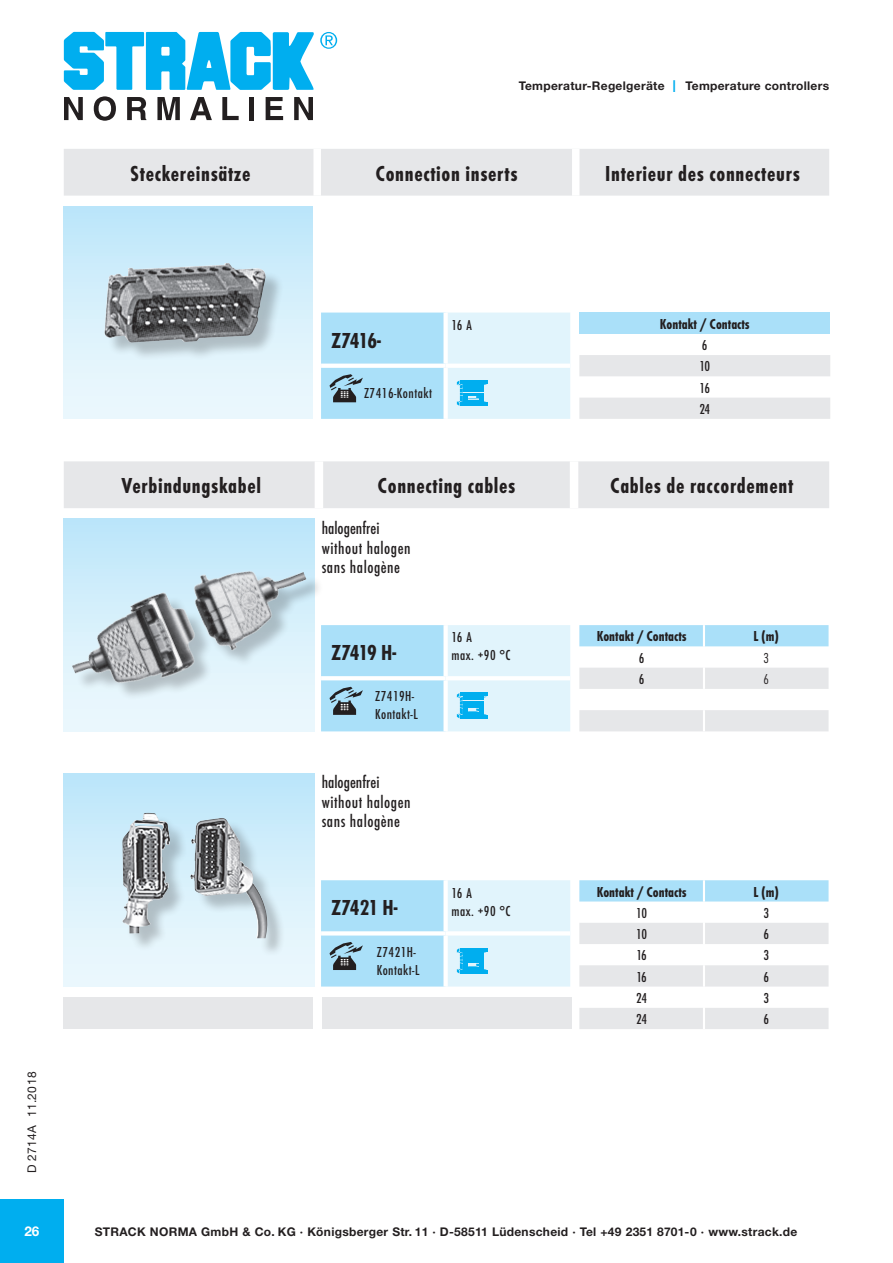
<style>
.page{position:relative;width:893px;height:1263px;background:#fff}
.page>*{position:absolute;margin:0;border:0;box-sizing:border-box;transform-origin:0 0}
.t1{font:22.5px "Futura T Bol Con";letter-spacing:.03em;color:#231f20}
.áTabKopf_10_12_FutBd{font:18px "Futura T Med Con";letter-spacing:.03em;color:#231f20}
.áTabKopf_10_12_FutBd-2{font:18px "Futura T Med Con";color:#231f20}
.Grndschr__10_12_FutL{font:15px "Futura T Med Con";letter-spacing:.03em;color:#231f20}
.t2{font:15px "Futura T Bol Con";color:#231f20}
.t3{font:15px "Futura T Lig Con";color:#231f20}
.t4{font:700 13.5px "Helvetica Neue LT Std";color:#fff}
.t5{font:700 12px "Helvetica Neue LT Std";letter-spacing:.025em;color:#231f20}
.t6{font:12px "Helvetica Neue LT Std";letter-spacing:.03em;color:#231f20}
.s1{font-weight:400;font-size:16.5px;color:#00aeef}
</style>
<div class="page">
<div style="left:0;top:1199px;width:64px;height:64px;background:#00aeef"></div>
<svg style="left:64px;top:97px;width:19px;height:23px"></svg>
<svg style="left:94px;top:96px;width:22px;height:25px"></svg>
<svg style="left:127px;top:97px;width:19px;height:23px"></svg>
<svg style="left:157px;top:97px;width:23px;height:23px"></svg>
<svg style="left:190px;top:97px;width:22px;height:23px"></svg>
<svg style="left:222px;top:97px;width:17px;height:23px"></svg>
<div style="left:249px;top:97px;width:5px;height:23px;background:#231f20"></div>
<svg style="left:266px;top:97px;width:17px;height:23px"></svg>
<svg style="left:294px;top:97px;width:19px;height:23px"></svg>
<svg style="left:64px;top:32px;width:273px;height:58px"></svg>
<div style="left:64px;top:206px;width:249px;height:213px;background:linear-gradient(to bottom,#bde6fa,#f0f9fd)"></div>
<svg style="left:321px;top:313px;width:249px;height:106px;background:#c1e6f7"></svg>
<div style="left:579px;top:313px;width:251px;height:21px;background:#aae0f9"></div>
<svg style="left:579px;top:355px;width:251px;height:64px"></svg>
<div style="left:107px;top:266px;width:177px;height:95px;background:#231f20;opacity:.25"></div>
<img style="left:104px;top:263px;width:162px;height:80px">
<div style="left:64px;top:461px;width:765px;height:47px;background:#e6e7e9"></div>
<div style="left:315px;top:461px;width:8px;height:47px;background:#fff"></div>
<div style="left:570px;top:461px;width:8px;height:47px;background:#fff"></div>
<svg style="left:64px;top:519px;width:251px;height:212px;background:#d5effb"></svg>
<svg style="left:321px;top:625px;width:249px;height:106px;background:#c1e7f7"></svg>
<div style="left:579px;top:625px;width:249px;height:21px;background:#aae0f9"></div>
<svg style="left:579px;top:668px;width:249px;height:63px"></svg>
<hr style="left:703px;top:625px;width:2px;height:21px;background:#fff">
<hr style="left:703px;top:668px;width:2px;height:21px;background:#fff">
<hr style="left:703px;top:689px;width:2px;height:21px;background:#fff">
<hr style="left:703px;top:710px;width:2px;height:21px;background:#fff">
<img style="left:63px;top:531px;width:260px;height:185px">
<div style="left:64px;top:774px;width:251px;height:212px;background:linear-gradient(to bottom,#bde6fa,#eff9fd)"></div>
<svg style="left:321px;top:880px;width:249px;height:106px;background:#c1e6f7"></svg>
<div style="left:579px;top:880px;width:249px;height:21px;background:#aae0f9"></div>
<svg style="left:579px;top:923px;width:249px;height:106px"></svg>
<hr style="left:703px;top:880px;width:2px;height:21px;background:#fff">
<hr style="left:703px;top:923px;width:2px;height:21px;background:#fff">
<hr style="left:703px;top:944px;width:2px;height:21px;background:#fff">
<hr style="left:703px;top:965px;width:2px;height:21px;background:#fff">
<hr style="left:703px;top:986px;width:2px;height:22px;background:#fff">
<hr style="left:703px;top:1008px;width:2px;height:21px;background:#fff">
<div style="left:193px;top:821px;width:93px;height:136px;background:#231f20;opacity:.25"></div>
<img style="left:190px;top:818px;width:78px;height:120px">
<div style="left:125px;top:815px;width:64px;height:137px;background:#231f20;opacity:.25"></div>
<img style="left:122px;top:813px;width:48px;height:120px">
<div style="left:64px;top:149px;width:765px;height:47px;background:#e6e7e9"></div>
<div style="left:313px;top:149px;width:8px;height:47px;background:#fff"></div>
<div style="left:572px;top:149px;width:7px;height:47px;background:#fff"></div>
<div style="left:64px;top:997px;width:249px;height:32px;background:#e6e7e9"></div>
<div style="left:322px;top:997px;width:249px;height:32px;background:#e6e7e9"></div>
<p class="t5" style="left:519px;top:78px;width:312px">Temperatur-Regelgeräte <span class="s1">I</span> Temperature controllers</p>
<p class="t1" style="left:130px;top:160px;width:122px">Steckereinsätze</p>
<p class="t1" style="left:376px;top:160px;width:143px">Connection inserts</p>
<p class="t1" style="left:605px;top:160px;width:196px">Interieur des connecteurs</p>
<p class="t1" style="left:331px;top:327px;width:51px">Z7416-</p>
<p class="Grndschr__10_12_FutL" style="left:364px;top:385px;width:69px">Z7416-Kontakt</p>
<p class="Grndschr__10_12_FutL" style="left:452px;top:317px;width:22px">16 A</p>
<p class="t2" style="left:660px;top:315px;width:91px">Kontakt / Contacts</p>
<p class="Grndschr__10_12_FutL" style="left:702px;top:337px;width:7px">6</p>
<p class="Grndschr__10_12_FutL" style="left:699px;top:358px;width:12px">10</p>
<p class="Grndschr__10_12_FutL" style="left:699px;top:379px;width:12px">16</p>
<p class="Grndschr__10_12_FutL" style="left:699px;top:401px;width:12px">24</p>
<p class="t1" style="left:122px;top:473px;width:141px">Verbindungskabel</p>
<p class="t1" style="left:378px;top:473px;width:139px">Connecting cables</p>
<p class="t1" style="left:610px;top:473px;width:185px">Cables de raccordement</p>
<p class="t6" style="left:25px;top:1173px;width:103px;rotate:-90deg">D 2714A 11.2018</p>
<p class="áTabKopf_10_12_FutBd-2" style="left:322px;top:519px;width:59px">halogenfrei</p>
<p class="áTabKopf_10_12_FutBd" style="left:322px;top:538px;width:90px">without halogen</p>
<p class="áTabKopf_10_12_FutBd" style="left:322px;top:558px;width:80px">sans halogène</p>
<p class="t1" style="left:331px;top:640px;width:66px">Z7419 H-</p>
<p class="Grndschr__10_12_FutL" style="left:375px;top:688px;width:41px">Z7419H-</p>
<p class="Grndschr__10_12_FutL" style="left:375px;top:706px;width:44px">Kontakt-L</p>
<p class="áTabKopf_10_12_FutBd-2" style="left:322px;top:772px;width:59px">halogenfrei</p>
<p class="áTabKopf_10_12_FutBd" style="left:322px;top:792px;width:90px">without halogen</p>
<p class="áTabKopf_10_12_FutBd" style="left:322px;top:811px;width:80px">sans halogène</p>
<p class="t1" style="left:331px;top:895px;width:68px">Z7421 H-</p>
<p class="Grndschr__10_12_FutL" style="left:377px;top:943px;width:41px">Z7421H-</p>
<p class="Grndschr__10_12_FutL" style="left:377px;top:961px;width:44px">Kontakt-L</p>
<p class="Grndschr__10_12_FutL" style="left:452px;top:629px;width:22px">16 A</p>
<p class="Grndschr__10_12_FutL" style="left:452px;top:647px;width:61px">max. +90 °C</p>
<p class="Grndschr__10_12_FutL" style="left:452px;top:884px;width:22px">16 A</p>
<p class="Grndschr__10_12_FutL" style="left:452px;top:902px;width:61px">max. +90 °C</p>
<p class="t2" style="left:597px;top:628px;width:91px">Kontakt / Contacts</p>
<p class="t2" style="left:753px;top:628px;width:27px">L (m)</p>
<p class="Grndschr__10_12_FutL" style="left:639px;top:649px;width:7px">6</p>
<p class="t3" style="left:763px;top:650px;width:7px">3</p>
<p class="Grndschr__10_12_FutL" style="left:639px;top:671px;width:7px">6</p>
<p class="t3" style="left:763px;top:671px;width:7px">6</p>
<p class="t2" style="left:597px;top:883px;width:91px">Kontakt / Contacts</p>
<p class="t2" style="left:753px;top:883px;width:27px">L (m)</p>
<p class="Grndschr__10_12_FutL" style="left:636px;top:905px;width:12px">10</p>
<p class="Grndschr__10_12_FutL" style="left:763px;top:905px;width:7px">3</p>
<p class="Grndschr__10_12_FutL" style="left:636px;top:926px;width:12px">10</p>
<p class="Grndschr__10_12_FutL" style="left:763px;top:926px;width:7px">6</p>
<p class="Grndschr__10_12_FutL" style="left:636px;top:947px;width:12px">16</p>
<p class="Grndschr__10_12_FutL" style="left:763px;top:947px;width:7px">3</p>
<p class="Grndschr__10_12_FutL" style="left:636px;top:968px;width:12px">16</p>
<p class="Grndschr__10_12_FutL" style="left:763px;top:968px;width:7px">6</p>
<p class="Grndschr__10_12_FutL" style="left:636px;top:990px;width:12px">24</p>
<p class="Grndschr__10_12_FutL" style="left:763px;top:990px;width:7px">3</p>
<p class="Grndschr__10_12_FutL" style="left:636px;top:1011px;width:12px">24</p>
<p class="Grndschr__10_12_FutL" style="left:763px;top:1011px;width:7px">6</p>
<p class="t4" style="left:24px;top:1222px;width:17px">26</p>
<p class="t5" style="left:95px;top:1224px;width:704px">STRACK NORMA GmbH &amp; Co. KG · Königsberger Str. 11 · D-58511 Lüdenscheid · Tel +49 2351 8701-0 · www.strack.de</p>
</div>
